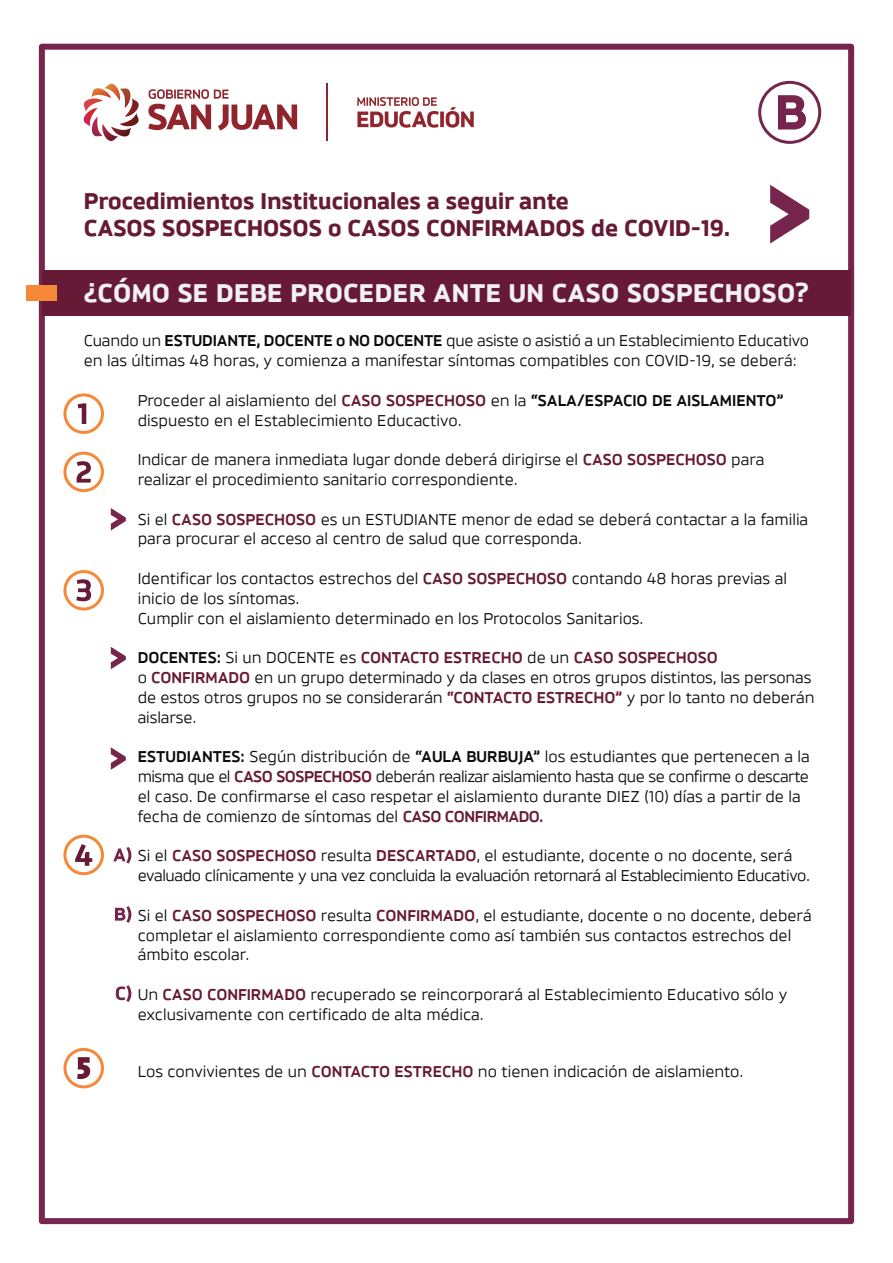
<style>
.page{position:relative;width:893px;height:1263px;background:#fff}
.page>*{position:absolute;margin:0;border:0;box-sizing:border-box;transform-origin:0 0}
.t1{font:800 27px "Brokman";letter-spacing:.015em;color:#f1f1f3}
.t2{font:800 24px/27px "Brokman";color:#671a35}
.t3{font:16.5px/19.8px "Brokman";color:#0b090c}
.t4{font:16.5px/19.8px "Brokman";letter-spacing:-.025em;color:#0b090c}
.s1{font-weight:700}
.s2{font-weight:700;color:#671a35}
</style>
<div class="page">
<div style="left:39px;top:44px;width:815px;height:1180px;border:6px solid #76254d"></div>
<svg style="left:111px;top:508px;width:15px;height:22px"></svg>
<svg style="left:111px;top:647px;width:15px;height:22px"></svg>
<svg style="left:111px;top:747px;width:15px;height:23px"></svg>
<svg style="left:148px;top:89px;width:149px;height:42px"></svg>
<svg style="left:83px;top:84px;width:56px;height:57px"></svg>
<hr style="left:326px;top:84px;width:2px;height:57px;background:#91242d">
<svg style="left:357px;top:97px;width:117px;height:31px"></svg>
<svg style="left:770px;top:185px;width:39px;height:59px"></svg>
<svg style="left:78px;top:403px;width:8px;height:21px"></svg>
<div style="left:63px;top:393px;width:41px;height:41px;border:3px solid #f58839;border-radius:50%"></div>
<svg style="left:77px;top:461px;width:14px;height:22px"></svg>
<div style="left:63px;top:452px;width:41px;height:40px;border:3px solid #f58839;border-radius:50%"></div>
<svg style="left:76px;top:579px;width:15px;height:22px"></svg>
<div style="left:63px;top:570px;width:41px;height:40px;border:3px solid #f58839;border-radius:50%"></div>
<svg style="left:75px;top:844px;width:17px;height:22px"></svg>
<div style="left:63px;top:835px;width:41px;height:40px;border:3px solid #f58839;border-radius:50%"></div>
<svg style="left:113px;top:847px;width:18px;height:16px"></svg>
<svg style="left:115px;top:906px;width:16px;height:17px"></svg>
<svg style="left:116px;top:985px;width:15px;height:17px"></svg>
<div style="left:42px;top:270px;width:809px;height:45px;background:#671a35"></div>
<div style="left:27px;top:285px;width:30px;height:15px;background:#f58839"></div>
<svg style="left:77px;top:1057px;width:13px;height:22px"></svg>
<div style="left:63px;top:1048px;width:41px;height:40px;border:3px solid #f58839;border-radius:50%"></div>
<svg style="left:778px;top:95px;width:28px;height:35px"></svg>
<div style="left:758px;top:81px;width:63px;height:63px;border:3px solid #76254d;border-radius:50%"></div>
<h2 class="t2" style="left:84px;top:188px;width:648px">Procedimientos Institucionales a seguir ante<br>CASOS SOSPECHOSOS o CASOS CONFIRMADOS de COVID-19.</h2>
<h1 class="t1" style="left:84px;top:276px;width:727px">¿CÓMO SE DEBE PROCEDER ANTE UN CASO SOSPECHOSO?</h1>
<p class="t3" style="left:84px;top:331px;width:727px">Cuando un <span class="s1">ESTUDIANTE, DOCENTE o NO DOCENTE</span> que asiste o asistió a un Establecimiento Educativo en las últimas 48 horas, y comienza a manifestar síntomas compatibles con COVID-19, se deberá:</p>
<p class="t3" style="left:138px;top:390px;width:647px">Proceder al aislamiento del <span class="s2">CASO SOSPECHOSO</span> en la <span class="s1">“SALA/ESPACIO DE AISLAMIENTO” </span>dispuesto en el Establecimiento Educactivo.</p>
<p class="t3" style="left:138px;top:450px;width:628px">Indicar de manera inmediata lugar donde deberá dirigirse el <span class="s2">CASO SOSPECHOSO</span> para realizar el procedimiento sanitario correspondiente.</p>
<p class="t3" style="left:138px;top:509px;width:672px">Si el <span class="s2">CASO SOSPECHOSO</span> es un ESTUDIANTE menor de edad se deberá contactar a la familia para procurar el acceso al centro de salud que corresponda.</p>
<p class="t3" style="left:138px;top:569px;width:651px">Identificar los contactos estrechos del <span class="s2">CASO SOSPECHOSO</span> contando 48 horas previas al inicio de los síntomas.<br>Cumplir con el aislamiento determinado en los Protocolos Sanitarios.</p>
<p class="t3" style="left:138px;top:648px;width:678px"><span class="s1">DOCENTES:</span> Si un DOCENTE es <span class="s2">CONTACTO ESTRECHO</span> de un <span class="s2">CASO SOSPECHOSO<br></span>o <span class="s2">CONFIRMADO</span> en un grupo determinado y da clases en otros grupos distintos, las personas de estos otros grupos no se considerarán <span class="s2">“CONTACTO ESTRECHO”</span> y por lo tanto no deberán aislarse.</p>
<p class="t3" style="left:138px;top:747px;width:674px"><span class="s1">ESTUDIANTES:</span> Según distribución de <span class="s1">“AULA BURBUJA”</span> los estudiantes que pertenecen a la misma que el <span class="s2">CASO SOSPECHOSO</span> deberán realizar aislamiento hasta que se confirme o descarte el caso. De confirmarse el caso respetar el aislamiento durante DIEZ (10) días a partir de la fecha de comienzo de síntomas del <span class="s2">CASO CONFIRMADO.</span></p>
<p class="t4" style="left:138px;top:846px;width:674px">Si el <span class="s2">CASO SOSPECHOSO</span> resulta <span class="s2">DESCARTADO</span>, el estudiante, docente o no docente, será evaluado clínicamente y una vez concluida la evaluación retornará al Establecimiento Educativo.</p>
<p class="t3" style="left:138px;top:905px;width:676px">Si el <span class="s2">CASO SOSPECHOSO</span> resulta <span class="s2">CONFIRMADO</span>, el estudiante, docente o no docente, deberá completar el aislamiento correspondiente como así también sus contactos estrechos del ámbito escolar.</p>
<p class="t3" style="left:138px;top:984px;width:651px">Un <span class="s2">CASO CONFIRMADO</span> recuperado se reincorporará al Establecimiento Educativo sólo y exclusivamente con certificado de alta médica.</p>
<p class="t3" style="left:138px;top:1061px;width:607px">Los convivientes de un <span class="s2">CONTACTO ESTRECHO</span> no tienen indicación de aislamiento.</p>
</div>
